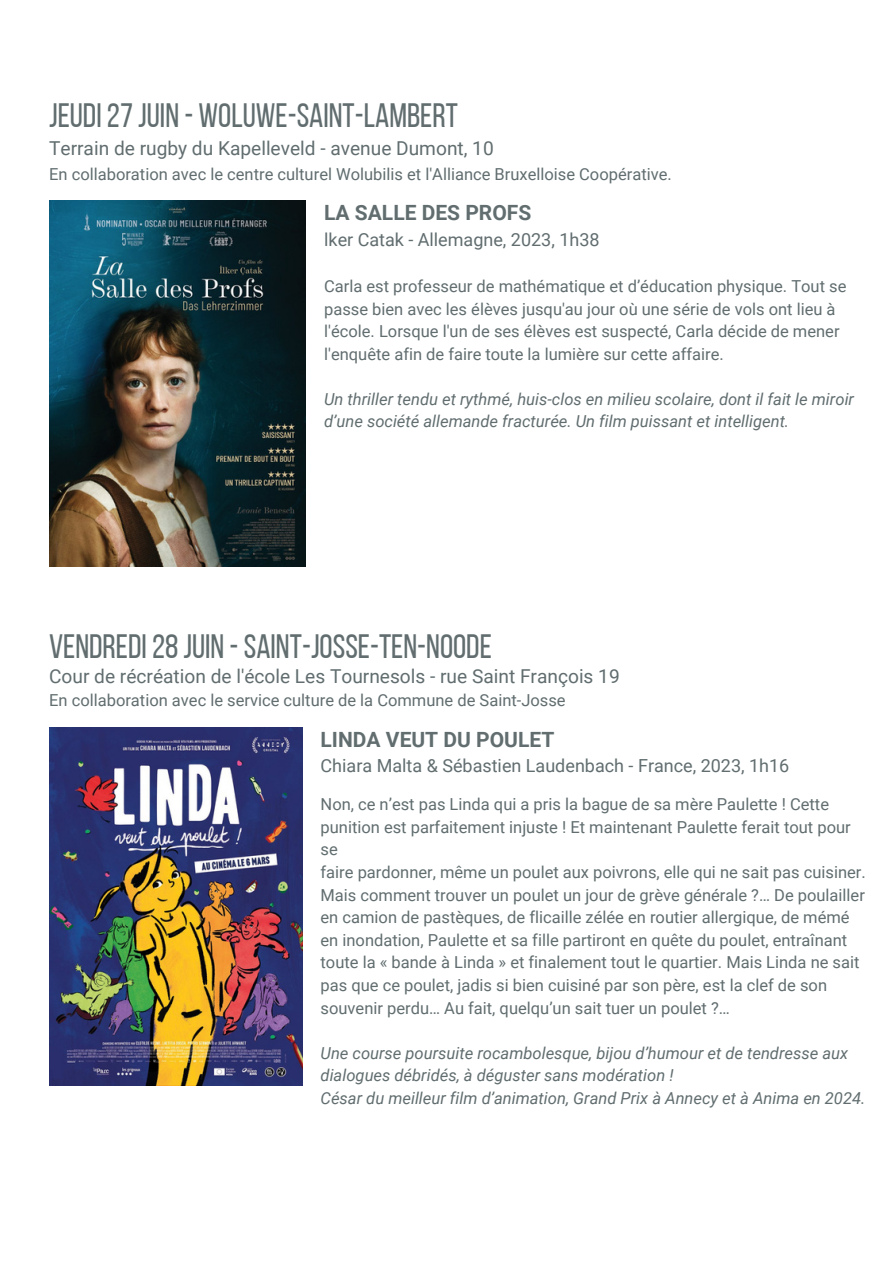
<style>
.page{position:relative;width:894px;height:1264px;background:#fff}
.page>*{position:absolute;margin:0;border:0;box-sizing:border-box;transform-origin:0 0}
.t1{font:33.75px "Bebas Neue";color:#616d6f}
.t2{font:700 21px "Roboto";color:#616d6f}
.t3{font:19.2px "Roboto";color:#616d6f}
.t4{font:18px "Roboto";color:#616d6f}
.t5{font:16.5px/22.5px "Roboto";color:#616d6f}
.t6{font:italic 16.5px/22.5px "Roboto";color:#616d6f}
</style>
<div class="page">
<img style="left:49px;top:201px;width:257px;height:365px">
<img style="left:49px;top:727px;width:253px;height:358px">
<p class="t1" style="left:49px;top:102px;width:410px">JEUDI27JUIN - WOLUWE-SAINT-LAMBERT</p>
<p class="t3" style="left:49px;top:138px;width:446px">Terrain de rugby du Kapelleveld - avenue Dumont, 10</p>
<p class="t5" style="left:49px;top:163px;width:624px">En collaboration avec le centre culturel Wolubilis et l'Alliance Bruxelloise Coopérative.</p>
<p class="t2" style="left:324px;top:201px;width:208px">LA SALLE DES PROFS</p>
<p class="t4" style="left:324px;top:229px;width:277px">lker Catak - Allemagne, 2023, 1h38</p>
<p class="t5" style="left:324px;top:275px;width:523px">Carla est professeur de mathématique et d’éducation physique. Tout se passe bien avec les élèves jusqu'au jour où une série de vols ont lieu à l'école. Lorsque l'un de ses élèves est suspecté, Carla décide de mener l'enquête afin de faire toute la lumière sur cette affaire.</p>
<p class="t6" style="left:324px;top:388px;width:531px">Un thriller tendu et rythmé, huis-clos en milieu scolaire, dont il fait le miroir d’une société allemande fracturée. Un film puissant et intelligent.</p>
<p class="t1" style="left:49px;top:632px;width:444px">VENDREDI28JUIN - SAINT-JOSSE-TEN-NOODE</p>
<p class="t3" style="left:49px;top:665px;width:572px">Cour de récréation de l'école Les Tournesols - rue Saint François 19</p>
<p class="t5" style="left:49px;top:688px;width:518px">En collaboration avec le service culture de la Commune de Saint-Josse</p>
<h1 class="t2" style="left:320px;top:727px;width:235px">LINDA VEUT DU POULET</h1>
<p class="t4" style="left:320px;top:755px;width:470px">Chiara Malta &amp; Sébastien Laudenbach - France, 2023, 1h16</p>
<p class="t5" style="left:320px;top:793px;width:510px">Non, ce n’est pas Linda qui a pris la bague de sa mère Paulette ! Cette</p>
<p class="t5" style="left:320px;top:816px;width:531px">punition est parfaitement injuste ! Et maintenant Paulette ferait tout pour se</p>
<p class="t5" style="left:320px;top:861px;width:546px">faire pardonner, même un poulet aux poivrons, elle qui ne sait pas cuisiner.</p>
<p class="t5" style="left:320px;top:883px;width:545px">Mais comment trouver un poulet un jour de grève générale ?… De poulailler</p>
<p class="t5" style="left:320px;top:906px;width:540px">en camion de pastèques, de flicaille zélée en routier allergique, de mémé en inondation, Paulette et sa fille partiront en quête du poulet, entraînant toute la « bande à Linda » et finalement tout le quartier. Mais Linda ne sait pas que ce poulet, jadis si bien cuisiné par son père, est la clef de son souvenir perdu… Au fait, quelqu’un sait tuer un poulet ?…</p>
<p class="t6" style="left:320px;top:1041px;width:529px">Une course poursuite rocambolesque, bijou d’humour et de tendresse aux</p>
<p class="t6" style="left:320px;top:1064px;width:354px">dialogues débridés, à déguster sans modération !</p>
<p class="t6" style="left:320px;top:1086px;width:546px">César du meilleur film d’animation, Grand Prix à Annecy et à Anima en 2024.</p>
</div>
